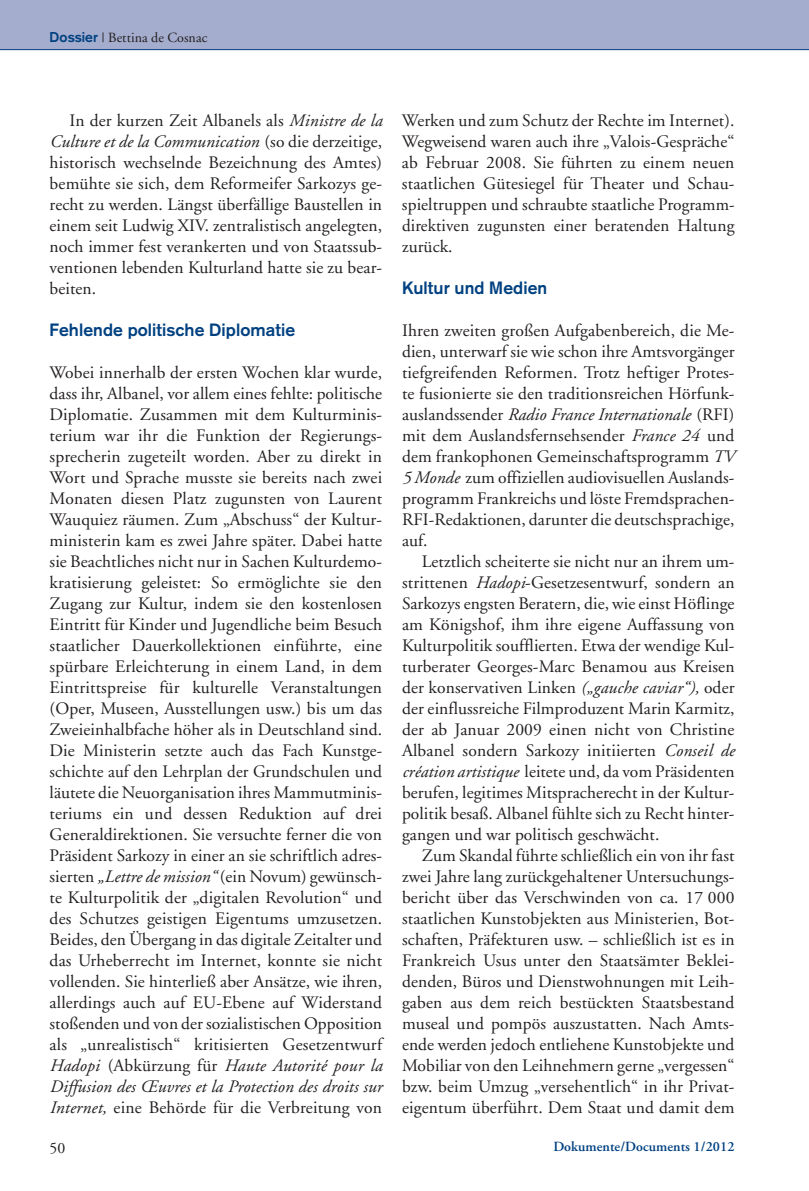
<style>
.page{position:relative;width:809px;height:1191px;background:#fff}
.page>*{position:absolute;margin:0;border:0;box-sizing:border-box;transform-origin:0 0}
.t1{font:17.5px/21px "Adobe Garamond";letter-spacing:.005em;color:#231f20;text-align:justify}
.t2{font:700 17.5px "Akzidenz Grotesk";letter-spacing:.005em;color:#014181}
.t3{font:15.75px "Adobe Garamond";color:#231f20}
.t4{font:600 14px "Adobe Garamond";letter-spacing:.005em;color:#014181}
.t5{font:14px "Adobe Garamond";letter-spacing:.005em;color:#231f20}
.s1{font-family:"Akzidenz Grotesk";font-weight:700;color:#014181}
.s2{font-style:italic}
</style>
<div class="page">
<div style="left:0;top:0;width:809px;height:50px;background:#a4adcd"></div>
<hr style="left:0;top:49px;width:809px;height:1px;background:#014181">
<p class="t5" style="left:50px;top:32px;width:159px"><span class="s1">Dossier</span> | Bettina de Cosnac</p>
<p class="t1" style="left:50px;top:111px;width:334px;text-indent:20px">In der kurzen Zeit Albanels als <span class="s2">Ministre de la Culture et de la Communication</span> (so die derzeitige, historisch wechselnde Bezeichnung des Amtes) bemühte sie sich, dem Reformeifer Sarkozys ge&shy;recht zu werden. Längst überfällige Baustellen in einem seit Ludwig XIV. zentralistisch angelegten, noch immer fest verankerten und von Staatssub&shy;ventionen lebenden Kulturland hatte sie zu bear&shy;beiten.</p>
<p class="t2" style="left:50px;top:324px;width:247px">Fehlende politische Diplomatie</p>
<p class="t1" style="left:50px;top:363px;width:334px">Wobei innerhalb der ersten Wochen klar wurde, dass ihr, Albanel, vor allem eines fehlte: politische Diplomatie. Zusammen mit dem Kulturminis&shy;terium war ihr die Funktion der Regierungs&shy;sprecherin zugeteilt worden. Aber zu direkt in Wort und Sprache musste sie bereits nach zwei Monaten diesen Platz zugunsten von Laurent Wauquiez räumen. Zum „Abschuss“ der Kultur&shy;ministerin kam es zwei Jahre später. Dabei hatte sie Beachtliches nicht nur in Sachen Kulturdemo&shy;kratisierung geleistet: So ermöglichte sie den Zugang zur Kultur, indem sie den kostenlosen Eintritt für Kinder und Jugendliche beim Besuch staatlicher Dauerkollektionen einführte, eine spürbare Erleichterung in einem Land, in dem Eintrittspreise für kulturelle Veranstaltungen (Oper, Museen, Ausstellungen usw.) bis um das Zweieinhalbfache höher als in Deutschland sind.<br>Die Ministerin setzte auch das Fach Kunstge&shy;schichte auf den Lehrplan der Grundschulen und läutete die Neuorganisation ihres Mammutminis&shy;teriums ein und dessen Reduktion auf drei Generaldirektionen. Sie versuchte ferner die von Präsident Sarkozy in einer an sie schriftlich adres&shy;sierten <span class="s2">„Lettre de mission“</span> (ein Novum) gewünsch&shy;te Kulturpolitik der „digitalen Revolution“ und des Schutzes geistigen Eigentums umzusetzen.<br>Beides, den Übergang in das digitale Zeitalter und das Urheberrecht im Internet, konnte sie nicht vollenden. Sie hinterließ aber Ansätze, wie ihren, allerdings auch auf EU-Ebene auf Widerstand stoßenden und von der sozialistischen Opposition als „unrealistisch“ kritisierten Gesetzentwurf <span class="s2">Hadopi</span> (Abkürzung für <span class="s2">Haute Autorité pour la Diffusion des Œuvres et la Protection des droits sur Internet,</span> eine Behörde für die Verbreitung von</p>
<p class="t1" style="left:402px;top:111px;width:334px">Werken und zum Schutz der Rechte im Internet).<br>Wegweisend waren auch ihre „Valois-Gespräche“ ab Februar 2008. Sie führten zu einem neuen staatlichen Gütesiegel für Theater und Schau&shy;spieltruppen und schraubte staatliche Programm&shy;direktiven zugunsten einer beratenden Haltung zurück.</p>
<p class="t2" style="left:402px;top:282px;width:147px">Kultur und Medien</p>
<p class="t1" style="left:402px;top:321px;width:334px">Ihren zweiten großen Aufgabenbereich, die Me&shy;dien, unterwarf sie wie schon ihre Amtsvorgänger tiefgreifenden Reformen. Trotz heftiger Protes&shy;te fusionierte sie den traditionsreichen Hörfunk&shy;auslandssender <span class="s2">Radio France Internationale</span> (RFI) mit dem Auslandsfernsehsender <span class="s2">France 24</span> und dem frankophonen Gemeinschaftsprogramm <span class="s2">TV 5 Monde</span> zum offiziellen audiovisuellen Auslands&shy;programm Frankreichs und löste Fremdsprachen-RFI-Redaktionen, darunter die deutschsprachige, auf.</p>
<p class="t1" style="left:402px;top:552px;width:334px;text-indent:20px">Letztlich scheiterte sie nicht nur an ihrem um&shy;strittenen <span class="s2">Hadopi</span>-Gesetzesentwurf, sondern an Sarkozys engsten Beratern, die, wie einst Höflinge am Königshof, ihm ihre eigene Auffassung von Kulturpolitik soufflierten. Etwa der wendige Kul&shy;turberater Georges-Marc Benamou aus Kreisen der konservativen Linken <span class="s2">(„gauche caviar“),</span> oder der einflussreiche Filmproduzent Marin Karmitz, der ab Januar 2009 einen nicht von Christine Albanel sondern Sarkozy initiierten <span class="s2">Conseil de création artistique</span> leitete und, da vom Präsidenten berufen, legitimes Mitspracherecht in der Kultur&shy;politik besaß. Albanel fühlte sich zu Recht hinter&shy;gangen und war politisch geschwächt.</p>
<p class="t1" style="left:402px;top:846px;width:334px;text-indent:20px">Zum Skandal führte schließlich ein von ihr fast zwei Jahre lang zurückgehaltener Untersuchungs&shy;bericht über das Verschwinden von ca. 17 000 staatlichen Kunstobjekten aus Ministerien, Bot&shy;schaften, Präfekturen usw. – schließlich ist es in Frankreich Usus unter den Staatsämter Beklei&shy;denden, Büros und Dienstwohnungen mit Leih&shy;gaben aus dem reich bestückten Staatsbestand museal und pompös auszustatten. Nach Amts&shy;ende werden jedoch entliehene Kunstobjekte und Mobiliar von den Leihnehmern gerne „vergessen“ bzw. beim Umzug „versehentlich“ in ihr Privat&shy;eigentum überführt. Dem Staat und damit dem</p>
<p class="t3" style="left:50px;top:1141px;width:17px">50</p>
<p class="t4" style="left:553px;top:1141px;width:183px">Dokumente/Documents 1/2012</p>
</div>
